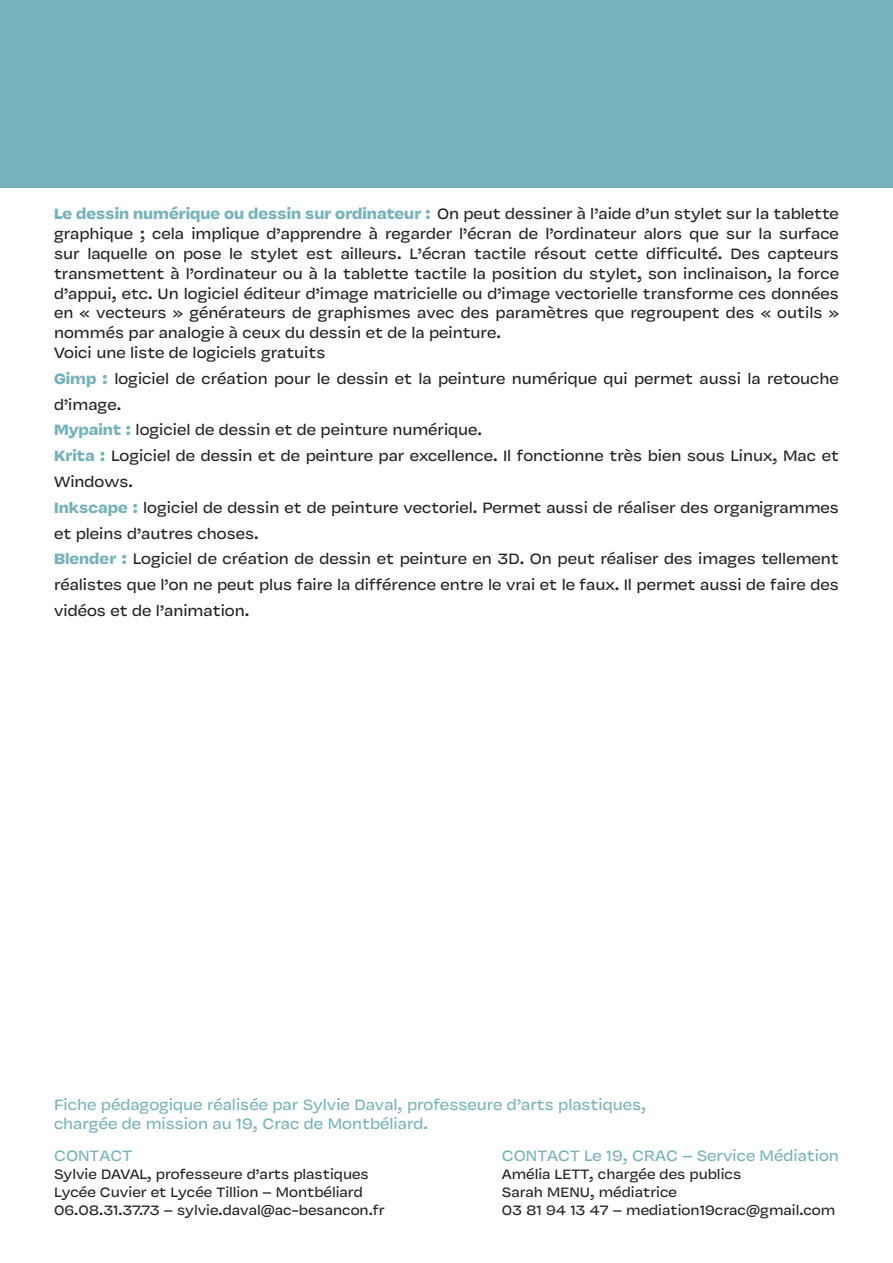
<style>
.page{position:relative;width:893px;height:1263px;background:#fff}
.page>*{position:absolute;margin:0;border:0;box-sizing:border-box;transform-origin:0 0}
.t1{font:16.5px/19.8px "Vulf Sans";color:#231f20}
.t2{font:16.5px "Vulf Sans";color:#75b2bb}
.t3{font:15px/18px "Vulf Sans";color:#231f20}
.s1{font-weight:700;color:#75b2bb}
</style>
<div class="page">
<div style="left:0;top:0;width:893px;height:187px;background:#75b2bb"></div>
<p class="t1" style="left:54px;top:204px;width:786px;text-align:justify"><span class="s1">Le dessin numérique ou dessin sur ordinateur :</span> On peut dessiner à l’aide d’un stylet sur la tablette graphique ; cela implique d’apprendre à regarder l’écran de l’ordinateur alors que sur la surface sur laquelle on pose le stylet est ailleurs. L’écran tactile résout cette difficulté. Des capteurs transmettent à l’ordinateur ou à la tablette tactile la position du stylet, son inclinaison, la force d’appui, etc. Un logiciel éditeur d’image matricielle ou d’image vectorielle transforme ces données en « vecteurs » générateurs de graphismes avec des paramètres que regroupent des « outils » nommés par analogie à ceux du dessin et de la peinture.</p>
<p class="t1" style="left:54px;top:342px;width:273px">Voici une liste de logiciels gratuits</p>
<p class="t1" style="left:54px;top:365px;width:786px;line-height:25.8px"><span class="s1">Gimp :</span> logiciel de création pour le dessin et la peinture numérique qui permet aussi la retouche d’image.</p>
<p class="t1" style="left:54px;top:420px;width:430px"><span class="s1">Mypaint :</span> logiciel de dessin et de peinture numérique.</p>
<p class="t1" style="left:54px;top:442px;width:786px;line-height:25.8px"><span class="s1">Krita :</span> Logiciel de dessin et de peinture par excellence. Il fonctionne très bien sous Linux, Mac et<br>Windows.</p>
<p class="t1" style="left:54px;top:494px;width:786px;line-height:25.8px"><span class="s1">Inkscape :</span> logiciel de dessin et de peinture vectoriel. Permet aussi de réaliser des organigrammes et pleins d’autres choses.</p>
<p class="t1" style="left:54px;top:546px;width:786px;line-height:25.8px;text-align:justify"><span class="s1">Blender :</span> Logiciel de création de dessin et peinture en 3D. On peut réaliser des images tellement réalistes que l’on ne peut plus faire la différence entre le vrai et le faux. Il permet aussi de faire des vidéos et de l’animation.</p>
<p class="t2" style="left:54px;top:1093px;width:594px">Fiche pédagogique réalisée par Sylvie Daval, professeure d’arts plastiques,</p>
<p class="t2" style="left:54px;top:1112px;width:375px">chargée de mission au 19, Crac de Montbéliard.</p>
<p class="t2" style="left:54px;top:1144px;width:80px">CONTACT</p>
<p class="t3" style="left:54px;top:1164px;width:316px">Sylvie DAVAL, professeure d’arts plastiques<br>Lycée Cuvier et Lycée Tillion – Montbéliard</p>
<p class="t3" style="left:54px;top:1200px;width:332px">06.08.31.37.73 – sylvie.daval@ac-besancon.fr</p>
<p class="t2" style="left:502px;top:1144px;width:339px">CONTACT Le 19, CRAC – Service Médiation</p>
<p class="t3" style="left:502px;top:1164px;width:241px">Amélia LETT, chargée des publics</p>
<p class="t3" style="left:502px;top:1182px;width:177px">Sarah MENU, médiatrice</p>
<p class="t3" style="left:502px;top:1200px;width:335px">03 81 94 13 47 – mediation19crac@gmail.com</p>
</div>
